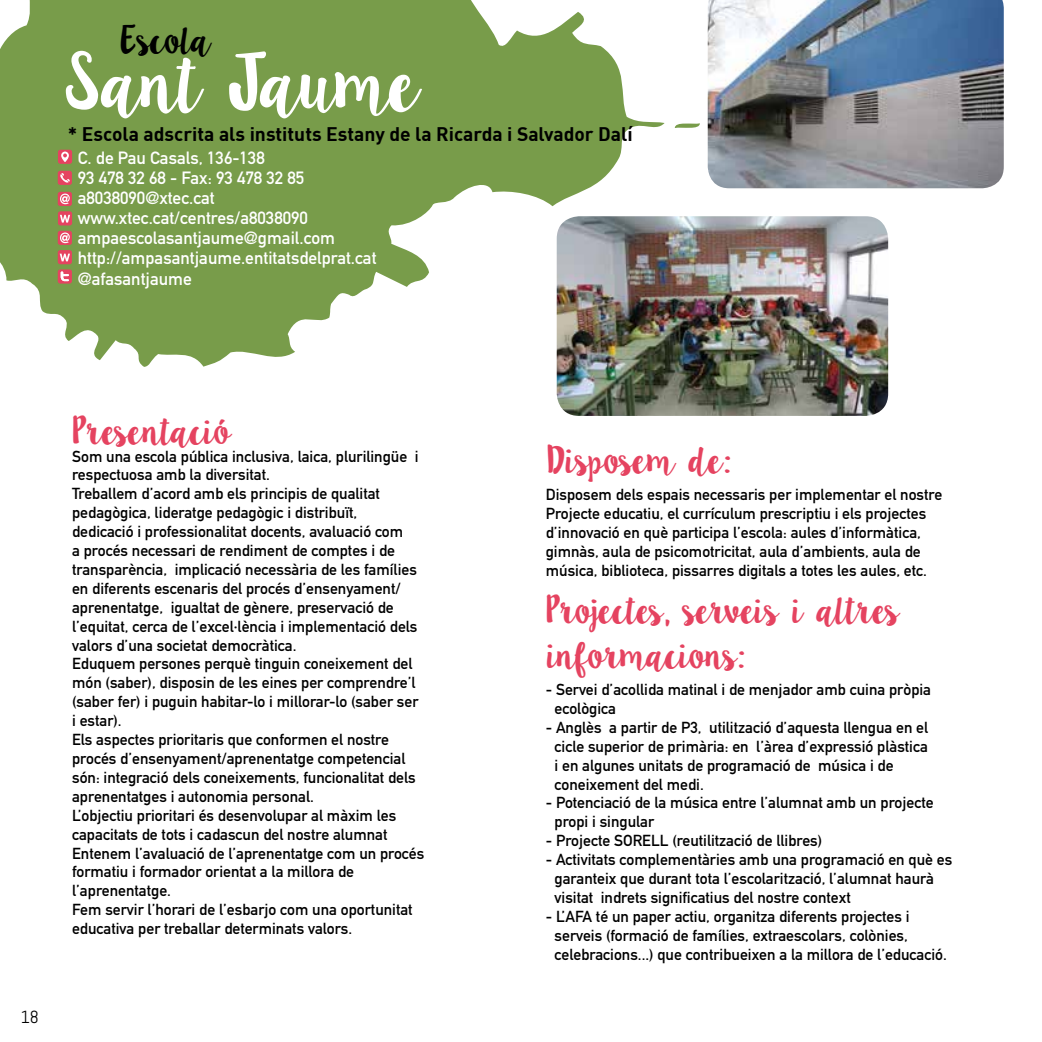
<style>
.page{position:relative;width:1042px;height:1042px;background:#fff}
.page>*{position:absolute;margin:0;border:0;box-sizing:border-box;transform-origin:0 0}
.t1{font:64.75px "Lilly Belle";letter-spacing:-.1em;color:#fff}
.t2{font:31.5px/45.5px "Lilly Belle";letter-spacing:-.1em;color:#e54360}
.t3{font:31.5px "Lilly Belle";letter-spacing:-.09em;color:#000}
.t4{font:700 19.25px "DIN";color:#000}
.t5{font:17.5px/20.3px "DIN Mittelschrift";color:#fff}
.t6{font:17.5px "Abel";color:#000}
.t7{font:15.75px/18.9px "DIN Mittelschrift";color:#000}
</style>
<div class="page">
<svg style="left:0;top:0;width:700px;height:367px;fill:#789c4a"></svg>
<img style="left:708px;top:0;width:296px;height:188px">
<svg style="left:58px;top:192px;width:14px;height:14px"></svg>
<svg style="left:60px;top:194px;width:10px;height:10px"></svg>
<div style="left:58px;top:150px;width:14px;height:14px;background:#e54360;border-radius:2px"></div>
<svg style="left:61px;top:152px;width:8px;height:10px"></svg>
<div style="left:58px;top:171px;width:14px;height:14px;background:#e54360;border-radius:2px"></div>
<svg style="left:60px;top:173px;width:10px;height:10px"></svg>
<img style="left:557px;top:216px;width:331px;height:200px">
<svg style="left:58px;top:250px;width:14px;height:14px"></svg>
<svg style="left:60px;top:254px;width:10px;height:7px"></svg>
<div style="left:58px;top:269px;width:14px;height:15px;background:#e54360;border-radius:2px"></div>
<svg style="left:61px;top:271px;width:8px;height:10px"></svg>
<div style="left:58px;top:231px;width:14px;height:14px;background:#e54360;border-radius:2px"></div>
<svg style="left:60px;top:232px;width:10px;height:11px"></svg>
<div style="left:58px;top:211px;width:14px;height:14px;background:#e54360;border-radius:2px"></div>
<svg style="left:60px;top:215px;width:10px;height:8px"></svg>
<h2 class="t3" style="left:120px;top:17px;width:94px">Escola</h2>
<h1 class="t1" style="left:63px;top:36px;width:361px">Sant Jaume</h1>
<p class="t4" style="left:68px;top:122px;width:566px">* Escola adscrita als instituts Estany de la Ricarda i Salvador Dalí</p>
<p class="t5" style="left:78px;top:147px;width:300px">C. de Pau Casals, 136-138<br>93 478 32 68 - Fax: 93 478 32 85 a8038090@xtec.cat www.xtec.cat/centres/a8038090 ampaescolasantjaume@gmail.com http://ampasantjaume.entitatsdelprat.cat @afasantjaume</p>
<p class="t6" style="left:21px;top:1005px;width:20px">18</p>
<h2 class="t2" style="left:72px;top:408px;width:162px">Presentació</h2>
<p class="t7" style="left:72px;top:447px;width:354px">Som una escola pública inclusiva, laica, plurilingüe i respectuosa amb la diversitat.<br>Treballem d’acord amb els principis de qualitat pedagògica, lideratge pedagògic i distribuït,<br>dedicació i professionalitat docents, avaluació com<br>a procés necessari de rendiment de comptes i de transparència, implicació necessària de les famílies en diferents escenaris del procés d’ensenyament/ aprenentatge, igualtat de gènere, preservació de l’equitat, cerca de l’excel·lència i implementació dels valors d’una societat democràtica.<br>Eduquem persones perquè tinguin coneixement del món (saber), disposin de les eines per comprendre’l (saber fer) i puguin habitar-lo i millorar-lo (saber ser i estar).<br>Els aspectes prioritaris que conformen el nostre procés d’ensenyament/aprenentatge competencial són: integració dels coneixements, funcionalitat dels aprenentatges i autonomia personal.<br>L’objectiu prioritari és desenvolupar al màxim les capacitats de tots i cadascun del nostre alumnat Entenem l’avaluació de l’aprenentatge com un procés formatiu i formador orientat a la millora de l’aprenentatge.<br>Fem servir l’horari de l’esbarjo com una oportunitat educativa per treballar determinats valors.</p>
<h2 class="t2" style="left:546px;top:438px;width:186px">Disposem de:</h2>
<p class="t7" style="left:546px;top:485px;width:398px">Disposem dels espais necessaris per implementar el nostre Projecte educatiu, el currículum prescriptiu i els projectes d’innovació en què participa l’escola: aules d’informàtica, gimnàs, aula de psicomotricitat, aula d’ambients, aula de música, biblioteca, pissarres digitals a totes les aules, etc.</p>
<h2 class="t2" style="left:546px;top:587px;width:357px">Projectes, serveis i altres informacions:</h2>
<p class="t7" style="left:554px;top:680px;width:378px;text-indent:-9px">- Servei d’acollida matinal i de menjador amb cuina pròpia ecològica</p>
<p class="t7" style="left:554px;top:718px;width:375px;text-indent:-9px">- Anglès a partir de P3, utilització d’aquesta llengua en el cicle superior de primària: en l’àrea d’expressió plàstica i en algunes unitats de programació de música i de coneixement del medi.</p>
<p class="t7" style="left:554px;top:793px;width:380px;text-indent:-9px">- Potenciació de la música entre l’alumnat amb un projecte propi i singular</p>
<p class="t7" style="left:546px;top:831px;width:278px">- Projecte SORELL (reutilització de llibres)</p>
<p class="t7" style="left:554px;top:850px;width:399px;text-indent:-9px">- Activitats complementàries amb una programació en què es garanteix que durant tota l’escolarització, l’alumnat haurà visitat indrets significatius del nostre context</p>
<p class="t7" style="left:554px;top:907px;width:394px;text-indent:-9px">- L’AFA té un paper actiu, organitza diferents projectes i serveis (formació de famílies, extraescolars, colònies, celebracions...) que contribueixen a la millora de l’educació.</p>
</div>
